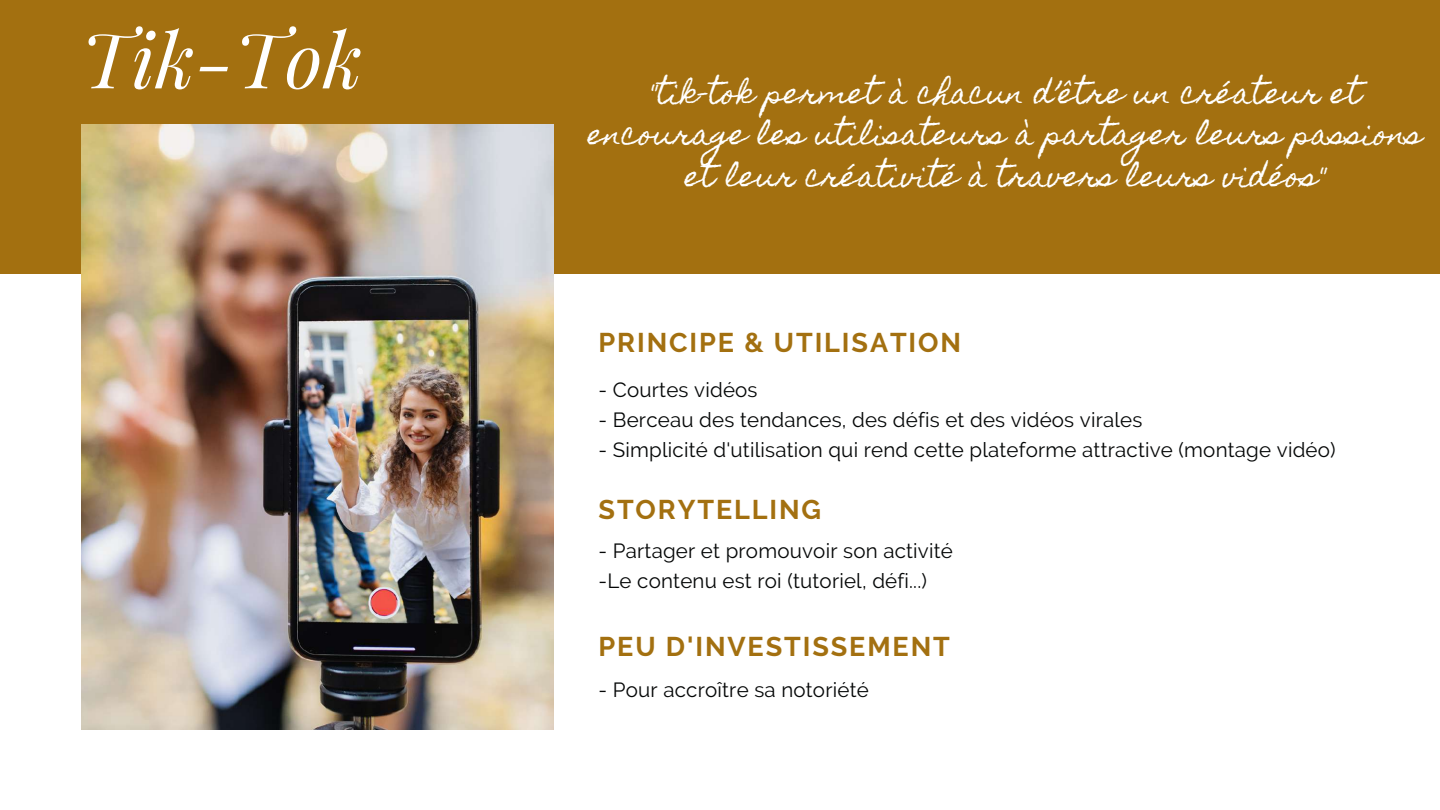
<style>
.page{position:relative;width:1440px;height:810px;background:#fff}
.page>*{position:absolute;margin:0;border:0;box-sizing:border-box;transform-origin:0 0}
.t1{font:italic 76px "Playfair Display";letter-spacing:.01em;color:#fff}
.t2{font:28px/41.2px "Homemade Apple";letter-spacing:.01em;color:#fff;text-align:center}
.t3{font:700 27px "Raleway";letter-spacing:.07em;color:#a37010}
.t4{font:20.5px/30px "Raleway";letter-spacing:.01em;color:#050707}
</style>
<div class="page">
<div style="left:0;top:0;width:1440px;height:274px;background:#a37010"></div>
<img style="left:81px;top:124px;width:473px;height:605px">
<h1 class="t1" style="left:81px;top:6px;width:283px">Tik-Tok</h1>
<h2 class="t2" style="left:588px;top:73px;width:835px">"tik-tok permet à chacun d’être un créateur et encourage les utilisateurs à partager leurs passions et leur créativité à travers leurs vidéos"</h2>
<h3 class="t3" style="left:599px;top:327px;width:364px">PRINCIPE &amp; UTILISATION</h3>
<p class="t4" style="left:599px;top:375px;width:161px">- Courtes vidéos</p>
<p class="t4" style="left:599px;top:405px;width:545px">- Berceau des tendances, des défis et des vidéos virales</p>
<p class="t4" style="left:599px;top:435px;width:739px">- Simplicité d'utilisation qui rend cette plateforme attractive (montage vidéo)</p>
<h3 class="t3" style="left:599px;top:494px;width:224px">STORYTELLING</h3>
<p class="t4" style="left:599px;top:535px;width:356px">- Partager et promouvoir son activité -Le contenu est roi (tutoriel, défi...)</p>
<h3 class="t3" style="left:599px;top:631px;width:353px">PEU D'INVESTISSEMENT</h3>
<p class="t4" style="left:599px;top:675px;width:272px">- Pour accroître sa notoriété</p>
</div>
